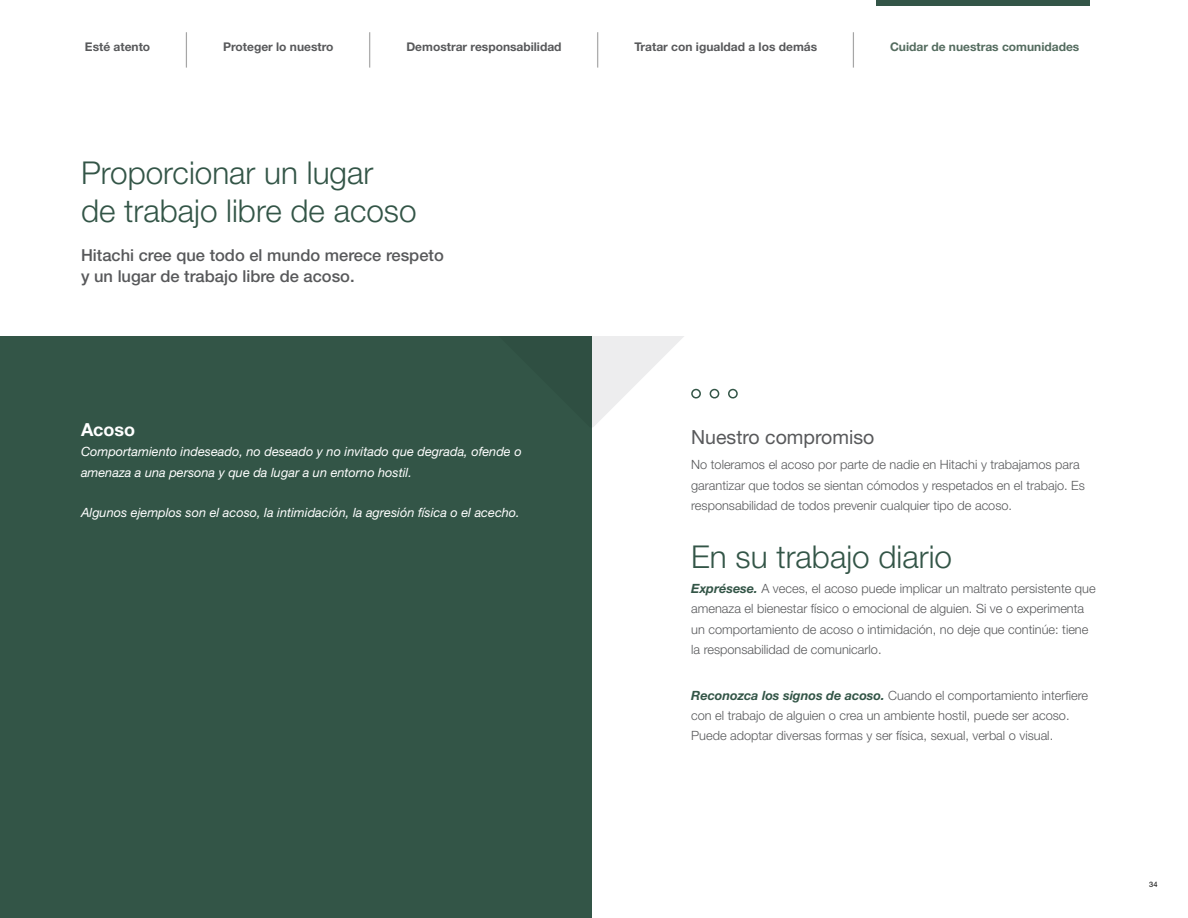
<style>
.page{position:relative;width:1188px;height:918px;background:#fff}
.page>*{position:absolute;margin:0;border:0;box-sizing:border-box;transform-origin:0 0}
.t1{font:700 35.25px "Helvetica Neue LT Std";color:#000;scale:.1 1}
.t2{font:300 31.5px/37.5px "Helvetica Neue LT Std";color:#335547}
.t3{font:19.5px "Helvetica Neue LT Std";color:#58595b}
.t4{font:700 18px "Helvetica Neue LT Std";color:#fff}
.t5{font:500 16.5px/21px "Helvetica Neue LT Std";color:#58595b}
.t6{font:300 12.75px/20.2px "Helvetica Neue LT Std";color:#58595b}
.t7{font:italic 12.75px/20.2px "Helvetica Neue LT Std";color:#fff}
.t8{font:700 12px "Helvetica Neue LT Std";color:#58595b}
.t9{font:700 12px "Helvetica Neue LT Std";color:#546c5f}
.t10{font:7.5px "Helvetica Neue LT Std";color:#000}
.s1{font-weight:700;font-style:italic;color:#335547}
</style>
<div class="page">
<div style="left:0;top:336px;width:591px;height:582px;background:#335547"></div>
<svg style="left:591px;top:336px;width:123px;height:92px"></svg>
<div style="left:691px;top:389px;width:10px;height:10px;border:2px solid #335547;border-radius:50%"></div>
<div style="left:710px;top:389px;width:9px;height:10px;border:2px solid #335547;border-radius:50%"></div>
<div style="left:728px;top:389px;width:10px;height:10px;border:2px solid #335547;border-radius:50%"></div>
<div style="left:876px;top:0;width:213px;height:5px;background:#335547"></div>
<p class="t8" style="left:85px;top:40px;width:67px">Esté atento</p>
<h1 class="t1" style="left:186px;top:26px;width:9px">|</h1>
<p class="t8" style="left:223px;top:40px;width:112px">Proteger lo nuestro</p>
<h1 class="t1" style="left:370px;top:26px;width:9px">|</h1>
<p class="t8" style="left:406px;top:40px;width:157px">Demostrar responsabilidad</p>
<h1 class="t1" style="left:598px;top:26px;width:9px">|</h1>
<p class="t8" style="left:634px;top:40px;width:184px">Tratar con igualdad a los demás</p>
<h1 class="t1" style="left:853px;top:26px;width:9px">|</h1>
<p class="t9" style="left:890px;top:40px;width:191px">Cuidar de nuestras comunidades</p>
<h2 class="t2" style="left:81px;top:154px;width:337px">Proporcionar un lugar<br>de trabajo libre de acoso</h2>
<p class="t5" style="left:81px;top:244px;width:364px">Hitachi cree que todo el mundo merece respeto y un lugar de trabajo libre de acoso.</p>
<h3 class="t4" style="left:81px;top:419px;width:56px">Acoso</h3>
<p class="t7" style="left:81px;top:442px;width:442px">Comportamiento indeseado, no deseado y no invitado que degrada, ofende o amenaza a una persona y que da lugar a un entorno hostil.</p>
<p class="t7" style="left:81px;top:502px;width:440px">Algunos ejemplos son el acoso, la intimidación, la agresión física o el acecho.</p>
<h3 class="t3" style="left:691px;top:425px;width:185px">Nuestro compromiso</h3>
<p class="t6" style="left:691px;top:454px;width:395px">No toleramos el acoso por parte de nadie en Hitachi y trabajamos para garantizar que todos se sientan cómodos y respetados en el trabajo. Es responsabilidad de todos prevenir cualquier tipo de acoso.</p>
<h2 class="t2" style="left:691px;top:537px;width:262px">En su trabajo diario</h2>
<p class="t6" style="left:691px;top:578px;width:406px"><span class="s1">Exprésese.</span> A veces, el acoso puede implicar un maltrato persistente que amenaza el bienestar físico o emocional de alguien. Si ve o experimenta un comportamiento de acoso o intimidación, no deje que continúe: tiene la responsabilidad de comunicarlo.</p>
<p class="t6" style="left:691px;top:685px;width:399px"><span class="s1">Reconozca los signos de acoso.</span> Cuando el comportamiento interfiere con el trabajo de alguien o crea un ambiente hostil, puede ser acoso.<br>Puede adoptar diversas formas y ser física, sexual, verbal o visual.</p>
<p class="t10" style="left:1149px;top:880px;width:10px">34</p>
</div>
